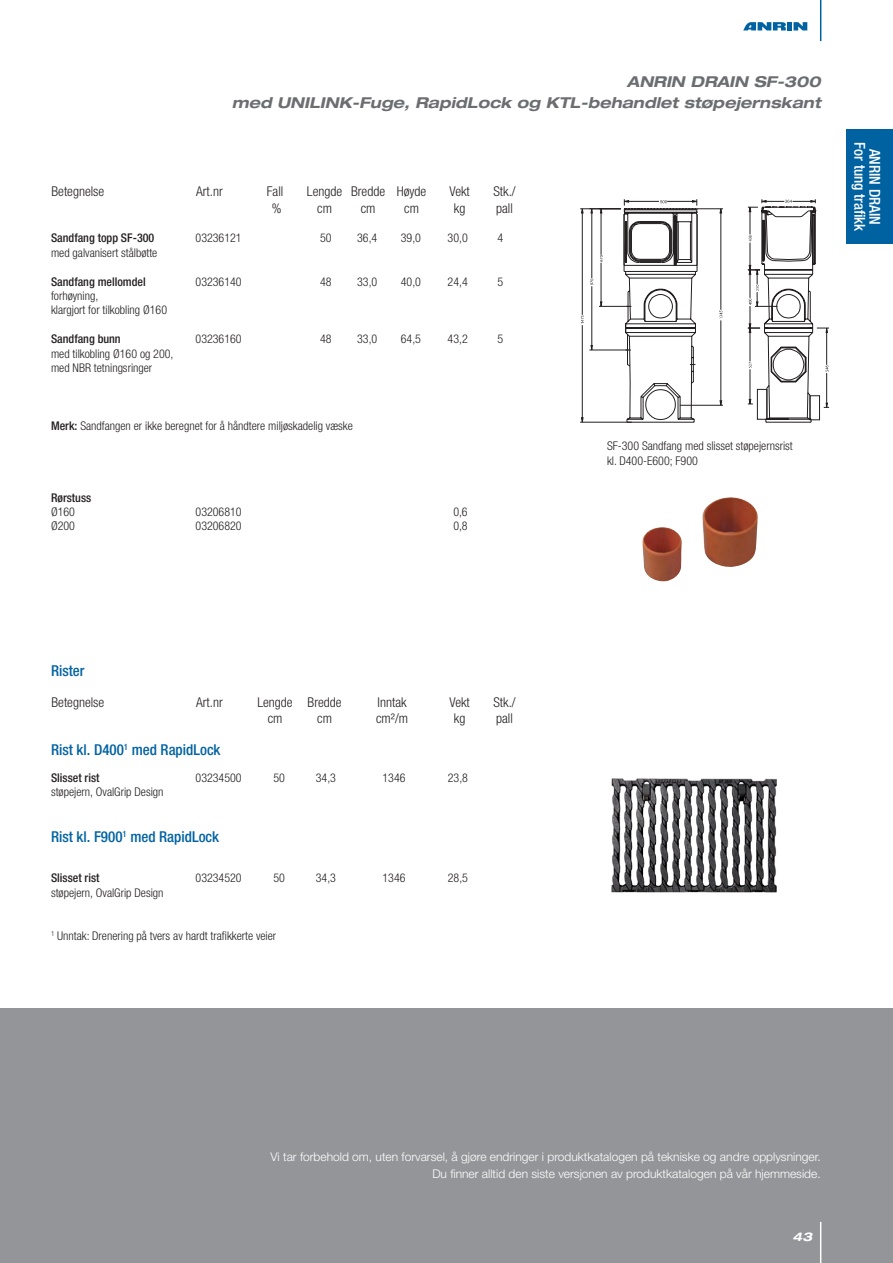
<style>
.page{position:relative;width:893px;height:1263px;background:#fff}
.page>*{position:absolute;margin:0;border:0;box-sizing:border-box;transform-origin:0 0}
.Seitenüberschrift_Re{font:italic 700 expanded 15px "Helvetica Neue LT Pro";color:#6c6d70}
.t1{font:500 condensed 15px "Helvetica Neue LT Pro";color:#0062a1}
.t2{font:500 condensed 15px "Helvetica Neue LT Pro";color:#fff}
.t3{font:300 condensed 13.5px "Helvetica Neue LT Std";color:#231f20}
.Preislistentext{font:300 condensed 12px "Helvetica Neue LT Pro";color:#231f20}
.t4{font:300 12px/16.5px "Helvetica Neue LT Pro";color:#fff;text-align:right}
.Preislistentext-2{font:500 condensed 12px "Helvetica Neue LT Pro";color:#231f20}
.t5{font:italic 700 expanded 12px "Helvetica Neue LT Pro";color:#fff}
.s1{font-weight:500}
</style>
<div class="page">
<div style="left:0;top:1008px;width:893px;height:255px;background:#939598"></div>
<hr style="left:820px;top:1222px;width:1px;height:41px;background:#fff">
<hr style="left:820px;top:0;width:1px;height:41px;background:#0062a1">
<div style="left:787px;top:22px;width:5px;height:8px;background:#0062a1"></div>
<svg style="left:743px;top:22px;width:43px;height:8px"></svg>
<svg style="left:793px;top:22px;width:14px;height:8px"></svg>
<hr style="left:580px;top:422px;width:52px;height:1px;background:#231f20">
<hr style="left:580px;top:209px;width:41px;height:1px;background:#231f20">
<svg style="left:581px;top:199px;width:142px;height:223px"></svg>
<svg style="left:747px;top:199px;width:82px;height:223px"></svg>
<img style="left:642px;top:497px;width:116px;height:85px">
<img style="left:611px;top:778px;width:166px;height:115px">
<div style="left:846px;top:129px;width:47px;height:115px;background:#0062a1"></div>
<p class="Seitenüberschrift_Re" style="left:627px;top:72px;width:195px">ANRIN DRAIN SF-300</p>
<p class="Seitenüberschrift_Re" style="left:232px;top:93px;width:590px">med UNILINK-Fuge, RapidLock og KTL-behandlet støpejernskant</p>
<p class="t3" style="left:52px;top:184px;width:54px">Betegnelse</p>
<p class="t3" style="left:196px;top:184px;width:28px">Art.nr</p>
<p class="t3" style="left:267px;top:184px;width:18px">Fall</p>
<p class="t3" style="left:307px;top:184px;width:121px">Lengde Bredde Høyde</p>
<p class="t3" style="left:449px;top:184px;width:22px">Vekt</p>
<p class="t3" style="left:493px;top:184px;width:24px">Stk./</p>
<p class="t3" style="left:272px;top:200px;width:11px">%</p>
<p class="t3" style="left:317px;top:200px;width:16px">cm</p>
<p class="t3" style="left:361px;top:200px;width:16px">cm</p>
<p class="t3" style="left:404px;top:200px;width:16px">cm</p>
<p class="t3" style="left:454px;top:200px;width:13px">kg</p>
<p class="t3" style="left:496px;top:200px;width:18px">pall</p>
<p class="Preislistentext-2" style="left:51px;top:231px;width:105px">Sandfang topp SF-300</p>
<p class="Preislistentext" style="left:196px;top:231px;width:48px">03236121</p>
<p class="Preislistentext" style="left:320px;top:231px;width:13px">50</p>
<p class="Preislistentext" style="left:357px;top:231px;width:22px">36,4</p>
<p class="Preislistentext" style="left:401px;top:231px;width:22px">39,0</p>
<p class="Preislistentext" style="left:448px;top:231px;width:22px">30,0</p>
<p class="Preislistentext" style="left:497px;top:231px;width:7px">4</p>
<p class="Preislistentext" style="left:51px;top:246px;width:108px">med galvanisert stålbøtte</p>
<p class="Preislistentext-2" style="left:51px;top:274px;width:96px">Sandfang mellomdel</p>
<p class="Preislistentext" style="left:196px;top:275px;width:48px">03236140</p>
<p class="Preislistentext" style="left:320px;top:275px;width:13px">48</p>
<p class="Preislistentext" style="left:357px;top:275px;width:22px">33,0</p>
<p class="Preislistentext" style="left:401px;top:275px;width:22px">40,0</p>
<p class="Preislistentext" style="left:448px;top:275px;width:22px">24,4</p>
<p class="Preislistentext" style="left:497px;top:275px;width:7px">5</p>
<p class="Preislistentext" style="left:51px;top:289px;width:49px">forhøyning,</p>
<p class="Preislistentext" style="left:51px;top:303px;width:118px">klargjort for tilkobling Ø160</p>
<p class="Preislistentext-2" style="left:51px;top:332px;width:71px">Sandfang bunn</p>
<p class="Preislistentext" style="left:196px;top:332px;width:48px">03236160</p>
<p class="Preislistentext" style="left:320px;top:332px;width:13px">48</p>
<p class="Preislistentext" style="left:357px;top:332px;width:22px">33,0</p>
<p class="Preislistentext" style="left:401px;top:332px;width:22px">64,5</p>
<p class="Preislistentext" style="left:448px;top:332px;width:22px">43,2</p>
<p class="Preislistentext" style="left:497px;top:332px;width:7px">5</p>
<p class="Preislistentext" style="left:51px;top:347px;width:124px">med tilkobling Ø160 og 200,</p>
<p class="Preislistentext" style="left:51px;top:361px;width:103px">med NBR tetningsringer</p>
<p class="Preislistentext" style="left:51px;top:419px;width:303px"><span class="s1">Merk:</span> Sandfangen er ikke beregnet for å håndtere miljøskadelig væske</p>
<p class="Preislistentext-2" style="left:51px;top:490px;width:42px">Rørstuss</p>
<p class="Preislistentext" style="left:51px;top:505px;width:25px">Ø160</p>
<p class="Preislistentext" style="left:196px;top:505px;width:48px">03206810</p>
<p class="Preislistentext" style="left:453px;top:505px;width:16px">0,6</p>
<p class="Preislistentext" style="left:51px;top:519px;width:25px">Ø200</p>
<p class="Preislistentext" style="left:196px;top:519px;width:48px">03206820</p>
<p class="Preislistentext" style="left:453px;top:519px;width:16px">0,8</p>
<p class="Preislistentext" style="left:607px;top:439px;width:187px">SF-300 Sandfang med slisset støpejernsrist</p>
<p class="Preislistentext" style="left:607px;top:454px;width:92px">kl. D400-E600; F900</p>
<p class="t2" style="left:869px;top:142px;width:90px;rotate:90deg">For tung trafikk</p>
<p class="t2" style="left:884px;top:149px;width:78px;rotate:90deg">ANRIN DRAIN</p>
<p class="t1" style="left:51px;top:662px;width:35px">Rister</p>
<p class="t3" style="left:52px;top:694px;width:54px">Betegnelse</p>
<p class="t3" style="left:196px;top:694px;width:28px">Art.nr</p>
<p class="t3" style="left:257px;top:694px;width:86px">Lengde Bredde</p>
<p class="t3" style="left:378px;top:694px;width:30px">Inntak</p>
<p class="t3" style="left:449px;top:694px;width:22px">Vekt</p>
<p class="t3" style="left:493px;top:694px;width:24px">Stk./</p>
<p class="t3" style="left:268px;top:710px;width:16px">cm</p>
<p class="t3" style="left:317px;top:710px;width:16px">cm</p>
<p class="t3" style="left:376px;top:710px;width:33px">cm²/m</p>
<p class="t3" style="left:454px;top:710px;width:13px">kg</p>
<p class="t3" style="left:496px;top:710px;width:18px">pall</p>
<p class="t1" style="left:51px;top:741px;width:171px">Rist kl. D400<sup>1</sup> med RapidLock</p>
<p class="Preislistentext-2" style="left:51px;top:770px;width:50px">Slisset rist</p>
<p class="Preislistentext" style="left:196px;top:770px;width:48px">03234500</p>
<p class="Preislistentext" style="left:274px;top:770px;width:13px">50</p>
<p class="Preislistentext" style="left:316px;top:770px;width:22px">34,3</p>
<p class="Preislistentext" style="left:383px;top:770px;width:25px">1346</p>
<p class="Preislistentext" style="left:448px;top:770px;width:22px">23,8</p>
<p class="Preislistentext" style="left:51px;top:785px;width:114px">støpejern, OvalGrip Design</p>
<p class="t1" style="left:51px;top:827px;width:170px">Rist kl. F900<sup>1</sup> med RapidLock</p>
<p class="Preislistentext-2" style="left:51px;top:871px;width:50px">Slisset rist</p>
<p class="Preislistentext" style="left:196px;top:871px;width:48px">03234520</p>
<p class="Preislistentext" style="left:274px;top:871px;width:13px">50</p>
<p class="Preislistentext" style="left:316px;top:871px;width:22px">34,3</p>
<p class="Preislistentext" style="left:383px;top:871px;width:25px">1346</p>
<p class="Preislistentext" style="left:448px;top:871px;width:22px">28,5</p>
<p class="Preislistentext" style="left:51px;top:886px;width:114px">støpejern, OvalGrip Design</p>
<p class="Preislistentext" style="left:51px;top:929px;width:227px"><sup>1</sup> Unntak: Drenering på tvers av hardt trafikkerte veier</p>
<p class="t4" style="left:270px;top:1148px;width:552px">Vi tar forbehold om, uten forvarsel, å gjøre endringer i produktkatalogen på tekniske og andre opplysninger.<br>Du finner alltid den siste versjonen av produktkatalogen på vår hjemmeside.</p>
<p class="t5" style="left:793px;top:1229px;width:21px">43</p>
</div>
